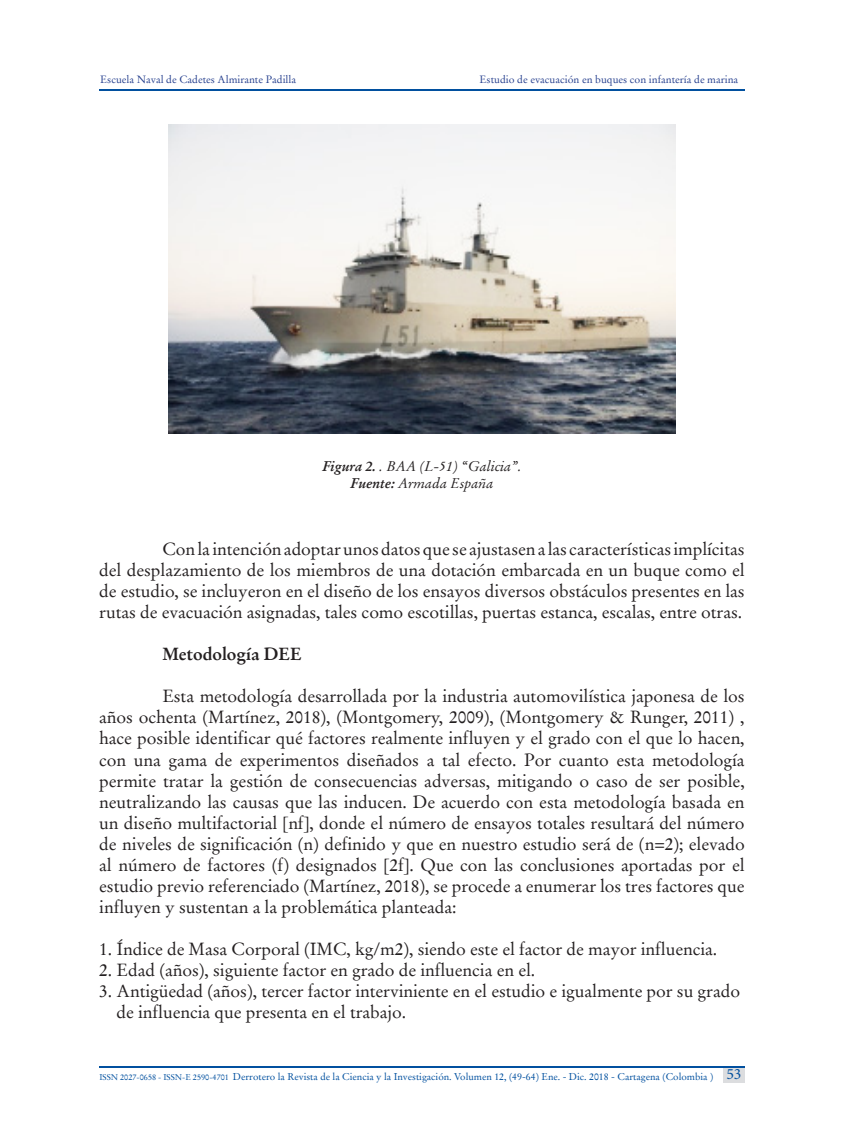
<style>
.page{position:relative;width:844px;height:1141px;background:#fff}
.page>*{position:absolute;margin:0;border:0;box-sizing:border-box;transform-origin:0 0}
.t1{font:17.5px/21px "Stempel Garamond";letter-spacing:-.005em;color:#231f20;text-align:justify}
.t2{font:700 17.5px "Stempel Garamond";letter-spacing:-.005em;color:#231f20}
.t3{font:15.75px "Minion Pro";color:#01509f}
.t4{font:italic 14px "Stempel Garamond";color:#231f20}
.t5{font:10.5px "Stempel Garamond";color:#253f8e}
.t6{font:9.8px "Stempel Garamond";color:#01509f}
.s1{font-weight:700}
.s2{font-size:8.22px}
</style>
<div class="page">
<div style="left:723px;top:1068px;width:21px;height:15px;background:#dcdddf"></div>
<hr style="left:99px;top:1066px;width:645px;height:2px;background:#01509f">
<hr style="left:99px;top:89px;width:645px;height:2px;background:#01509f">
<img style="left:169px;top:124px;width:506px;height:310px">
<p class="t5" style="left:100px;top:73px;width:197px">Escuela Naval de Cadetes Almirante Padilla</p>
<p class="t5" style="left:479px;top:73px;width:260px">Estudio de evacuación en buques con infantería de marina</p>
<p class="t4" style="left:322px;top:457px;width:201px"><span class="s1">Figura 2.</span> . BAA (L-51) “Galicia”.</p>
<p class="t4" style="left:350px;top:474px;width:144px"><span class="s1">Fuente:</span> Armada España</p>
<p class="t1" style="left:99px;top:539px;width:646px;text-indent:63px">Con la intención adoptar unos datos que se ajustasen a las características implícitas del desplazamiento de los miembros de una dotación embarcada en un buque como el de estudio, se incluyeron en el diseño de los ensayos diversos obstáculos presentes en las rutas de evacuación asignadas, tales como escotillas, puertas estanca, escalas, entre otras.</p>
<p class="t2" style="left:162px;top:644px;width:141px">Metodología DEE</p>
<p class="t1" style="left:99px;top:686px;width:646px;text-indent:63px">Esta metodología desarrollada por la industria automovilística japonesa de los años ochenta (Martínez, 2018), (Montgomery, 2009), (Montgomery &amp; Runger, 2011) , hace posible identificar qué factores realmente influyen y el grado con el que lo hacen, con una gama de experimentos diseñados a tal efecto. Por cuanto esta metodología permite tratar la gestión de consecuencias adversas, mitigando o caso de ser posible, neutralizando las causas que las inducen. De acuerdo con esta metodología basada en un diseño multifactorial [nf], donde el número de ensayos totales resultará del número de niveles de significación (n) definido y que en nuestro estudio será de (n=2); elevado al número de factores (f) designados [2f]. Que con las conclusiones aportadas por el estudio previo referenciado (Martínez, 2018), se procede a enumerar los tres factores que influyen y sustentan a la problemática planteada:</p>
<p class="t1" style="left:99px;top:938px;width:619px">1. Índice de Masa Corporal (IMC, kg/m2), siendo este el factor de mayor influencia.</p>
<p class="t1" style="left:99px;top:959px;width:437px">2. Edad (años), siguiente factor en grado de influencia en el.</p>
<p class="t1" style="left:116px;top:980px;width:625px;text-indent:-17px">3. Antigüedad (años), tercer factor interviniente en el estudio e igualmente por su grado de influencia que presenta en el trabajo.</p>
<p class="t6" style="left:99px;top:1071px;width:615px"><span class="s2">ISSN 2027-0658 - ISSN-E 2590-4701</span> Derrotero la Revista de la Ciencia y la Investigación. Volumen 12, (49-64) Ene. - Dic. 2018 - Cartagena (Colombia )</p>
<p class="t3" style="left:726px;top:1064px;width:17px">53</p>
</div>
